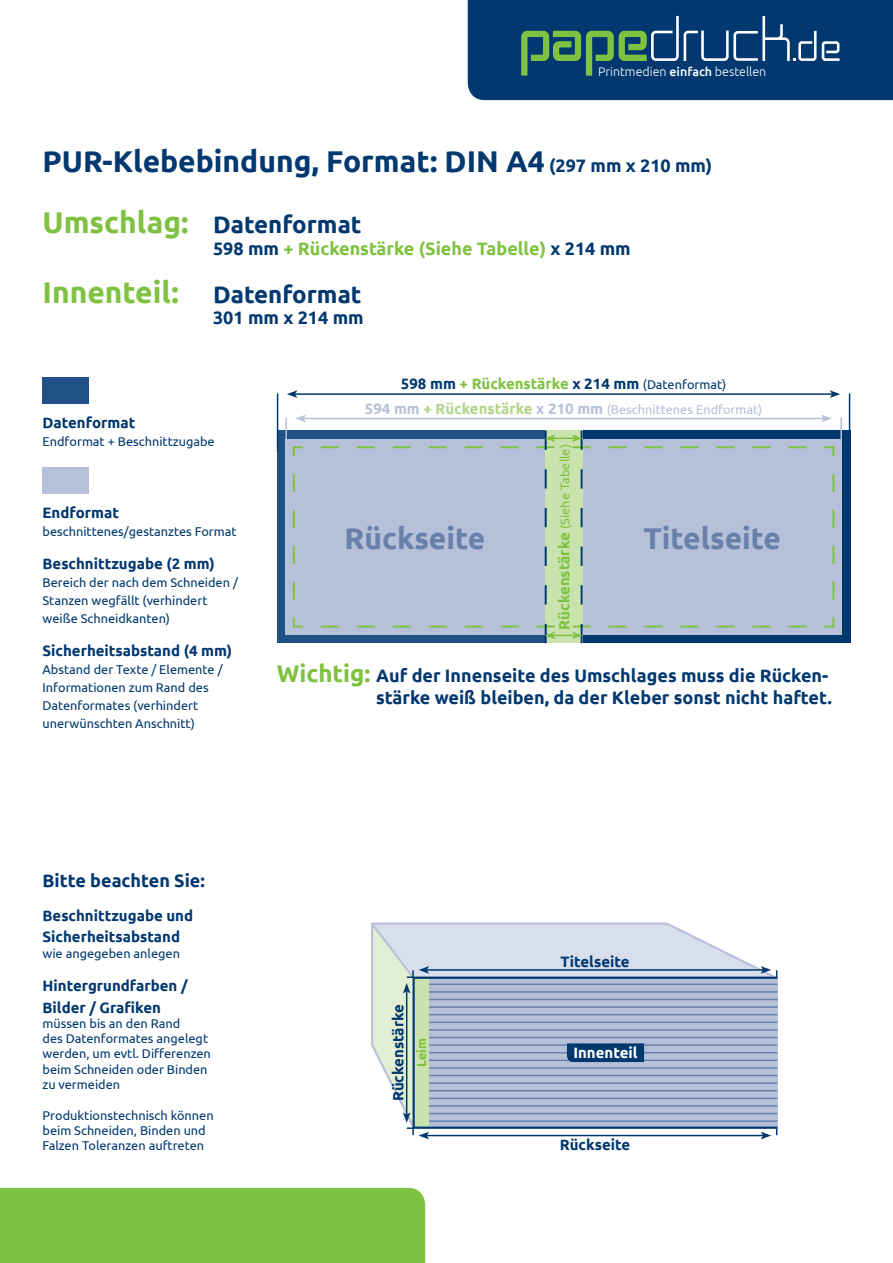
<style>
.page{position:relative;width:893px;height:1263px;background:#fff}
.page>*{position:absolute;margin:0;border:0;box-sizing:border-box;transform-origin:0 0}
.t1{font:700 30px "Ubuntu";color:#00386f}
.t2{font:700 30px "Ubuntu";color:#7fc241}
.t3{font:700 30px "Ubuntu";color:#6980ab}
.t4{font:700 24px "Ubuntu";color:#00386f}
.t5{font:700 18px/21.6px "Ubuntu";color:#00386f;text-align:right}
.t6{font:700 18px "Ubuntu";color:#7fc241}
.t7{font:700 15px/21.6px "Ubuntu";color:#00386f}
.t8{font:700 15px "Ubuntu";color:#7fc241}
.t9{font:700 15px "Ubuntu";color:#fff}
.t10{font:12.75px/15.3px "Ubuntu";color:#00386f}
.t11{font:12.75px "Ubuntu";color:#b6c0d8}
.t12{font:12.75px "Ubuntu";color:#7fc241}
.t13{font:700 12.75px "Ubuntu";color:#7fc241}
.t14{font:300 12.45px "Ubuntu";color:#fff}
.s1{font-weight:500}
.s2{font-size:18px}
.s3{color:#00386f}
.s4{font-weight:400;font-size:12.75px;color:#00386f}
.s5{font-weight:700;font-size:15px}
.s6{font-weight:700;font-size:15px;color:#b1d689}
.s7{font-size:24px;color:#7fc241}
</style>
<div class="page">
<div style="left:0;top:1188px;width:425px;height:75px;background:#7fc241"></div>
<svg style="left:468px;top:0;width:425px;height:100px;background:#114772"></svg>
<div style="left:43px;top:467px;width:46px;height:26px;background:#b6c0d8"></div>
<div style="left:43px;top:377px;width:46px;height:27px;background:#205085"></div>
<svg style="left:429px;top:922px;width:349px;height:208px"></svg>
<div style="left:413px;top:977px;width:364px;height:152px;background:#b6c0d8"></div>
<hr style="left:427px;top:969px;width:336px;height:2px;background:#00386f">
<hr style="left:427px;top:1135px;width:336px;height:1px;background:#00386f">
<svg style="left:761px;top:966px;width:16px;height:11px"></svg>
<svg style="left:761px;top:1129px;width:16px;height:10px"></svg>
<svg style="left:371px;top:922px;width:58px;height:217px"></svg>
<hr style="left:413px;top:983px;width:364px;height:2px;background:#6980ab">
<hr style="left:413px;top:991px;width:364px;height:2px;background:#6980ab">
<hr style="left:413px;top:999px;width:364px;height:1px;background:#6980ab">
<hr style="left:413px;top:1006px;width:364px;height:2px;background:#6980ab">
<hr style="left:413px;top:1014px;width:364px;height:1px;background:#6980ab">
<hr style="left:413px;top:1021px;width:364px;height:2px;background:#6980ab">
<hr style="left:413px;top:1029px;width:364px;height:2px;background:#6980ab">
<hr style="left:413px;top:1037px;width:364px;height:1px;background:#6980ab">
<hr style="left:413px;top:1044px;width:364px;height:2px;background:#6980ab">
<hr style="left:413px;top:1052px;width:364px;height:1px;background:#6980ab">
<hr style="left:413px;top:1059px;width:364px;height:2px;background:#6980ab">
<hr style="left:413px;top:1067px;width:364px;height:2px;background:#6980ab">
<hr style="left:413px;top:1075px;width:364px;height:1px;background:#6980ab">
<hr style="left:413px;top:1082px;width:364px;height:2px;background:#6980ab">
<hr style="left:413px;top:1090px;width:364px;height:1px;background:#6980ab">
<hr style="left:413px;top:1097px;width:364px;height:2px;background:#6980ab">
<hr style="left:413px;top:1105px;width:364px;height:2px;background:#6980ab">
<hr style="left:413px;top:1113px;width:364px;height:1px;background:#6980ab">
<hr style="left:413px;top:1120px;width:364px;height:2px;background:#6980ab">
<div style="left:414px;top:978px;width:15px;height:149px;background:#cae2ae"></div>
<svg style="left:567px;top:1043px;width:77px;height:19px"></svg>
<div style="left:413px;top:977px;width:365px;height:152px;border:2px solid #00386f"></div>
<div style="left:583px;top:431px;width:267px;height:212px;background:#00386f"></div>
<hr style="left:304px;top:418px;width:520px;height:1px;background:#b6c0d8">
<svg style="left:821px;top:415px;width:11px;height:7px"></svg>
<svg style="left:296px;top:415px;width:10px;height:7px"></svg>
<hr style="left:295px;top:393px;width:537px;height:2px;background:#00386f">
<svg style="left:830px;top:390px;width:10px;height:8px"></svg>
<svg style="left:287px;top:390px;width:10px;height:8px"></svg>
<hr style="left:285px;top:418px;width:2px;height:47px;background:#b6c0d8">
<hr style="left:277px;top:393px;width:1px;height:59px;background:#00386f">
<hr style="left:849px;top:393px;width:1px;height:59px;background:#00386f">
<hr style="left:840px;top:418px;width:2px;height:47px;background:#b6c0d8">
<div style="left:285px;top:439px;width:557px;height:196px;background:#b6c0d8"></div>
<svg style="left:292px;top:446px;width:543px;height:182px"></svg>
<svg style="left:312px;top:431px;width:503px;height:212px"></svg>
<p class="t14" style="left:598px;top:64px;width:170px">Printmedien <span class="s1">einfach</span> bestellen</p>
<p class="t1" style="left:43px;top:143px;width:671px">PUR-Klebebindung, Format: DIN A4 <span class="s2">(297 mm x 210 mm)</span></p>
<p class="t2" style="left:43px;top:204px;width:148px">Umschlag:</p>
<p class="t4" style="left:213px;top:210px;width:150px">Datenformat</p>
<p class="t6" style="left:213px;top:238px;width:419px"><span class="s3">598 mm</span> + Rückenstärke (Siehe Tabelle) <span class="s3">x 214 mm</span></p>
<p class="t4" style="left:213px;top:280px;width:150px">Datenformat</p>
<p class="t5" style="left:213px;top:307px;width:152px">301 mm x 214 mm</p>
<p class="t2" style="left:43px;top:274px;width:138px">Innenteil:</p>
<p class="t7" style="left:43px;top:412px;width:94px">Datenformat</p>
<p class="t10" style="left:43px;top:433px;width:174px">Endformat + Beschnittzugabe</p>
<p class="t7" style="left:43px;top:501px;width:78px">Endformat</p>
<p class="t10" style="left:43px;top:523px;width:196px">beschnittenes/gestanztes Format</p>
<p class="t7" style="left:43px;top:552px;width:174px">Beschnittzugabe (2 mm)</p>
<p class="t10" style="left:43px;top:573px;width:197px;line-height:18px">Bereich der nach dem Schneiden /<br>Stanzen wegfällt (verhindert</p>
<p class="t10" style="left:43px;top:610px;width:129px">weiße Schneidkanten)</p>
<p class="t7" style="left:43px;top:639px;width:191px">Sicherheitsabstand (4 mm)</p>
<p class="t10" style="left:43px;top:660px;width:182px;line-height:18px">Abstand der Texte / Elemente /<br>Informationen zum Rand des<br>Datenformates (verhindert</p>
<p class="t10" style="left:43px;top:715px;width:154px">unerwünschten Anschnitt)</p>
<p class="t8" style="left:401px;top:375px;width:327px"><span class="s3">598 mm</span> + Rückenstärke <span class="s3">x 214 mm</span> <span class="s4">(Datenformat)</span></p>
<p class="t11" style="left:365px;top:402px;width:399px"><span class="s5">594 mm</span> <span class="s6">+ Rückenstärke</span> <span class="s5">x 210 mm</span> (Beschnittenes Endformat)</p>
<p class="t12" style="left:557px;top:629px;width:187px;rotate:-90deg"><span class="s5">Rückenstärke</span> (Siehe Tabelle)</p>
<p class="t3" style="left:345px;top:520px;width:142px">Rückseite</p>
<p class="t3" style="left:643px;top:520px;width:139px">Titelseite</p>
<p class="t5" style="left:277px;top:664px;width:556px"><span class="s7">Wichtig:</span> Auf der Innenseite des Umschlages muss die Rücken&shy;stärke weiß bleiben, da der Kleber sonst nicht haftet.</p>
<p class="t5" style="left:43px;top:870px;width:164px">Bitte beachten Sie:</p>
<p class="t7" style="left:43px;top:904px;width:152px">Beschnittzugabe und</p>
<p class="t7" style="left:43px;top:926px;width:139px">Sicherheitsabstand</p>
<p class="t10" style="left:43px;top:945px;width:139px">wie angegeben anlegen</p>
<p class="t7" style="left:43px;top:974px;width:147px">Hintergrundfarben /<br>Bilder / Grafiken</p>
<p class="t10" style="left:43px;top:1015px;width:167px">müssen bis an den Rand<br>des Datenformates angelegt</p>
<p class="t10" style="left:43px;top:1046px;width:170px">werden, um evtl. Differenzen beim Schneiden oder Binden zu vermeiden</p>
<p class="t10" style="left:43px;top:1107px;width:173px">Produktionstechnisch können beim Schneiden, Binden und<br>Falzen Toleranzen auftreten</p>
<p class="t7" style="left:561px;top:950px;width:70px">Titelseite</p>
<p class="t7" style="left:387px;top:1101px;width:99px;rotate:-90deg">Rückenstärke</p>
<p class="t13" style="left:414px;top:1067px;width:31px;rotate:-90deg">Leim</p>
<p class="t9" style="left:573px;top:1043px;width:66px">Innenteil</p>
<p class="t7" style="left:560px;top:1134px;width:72px">Rückseite</p>
</div>
